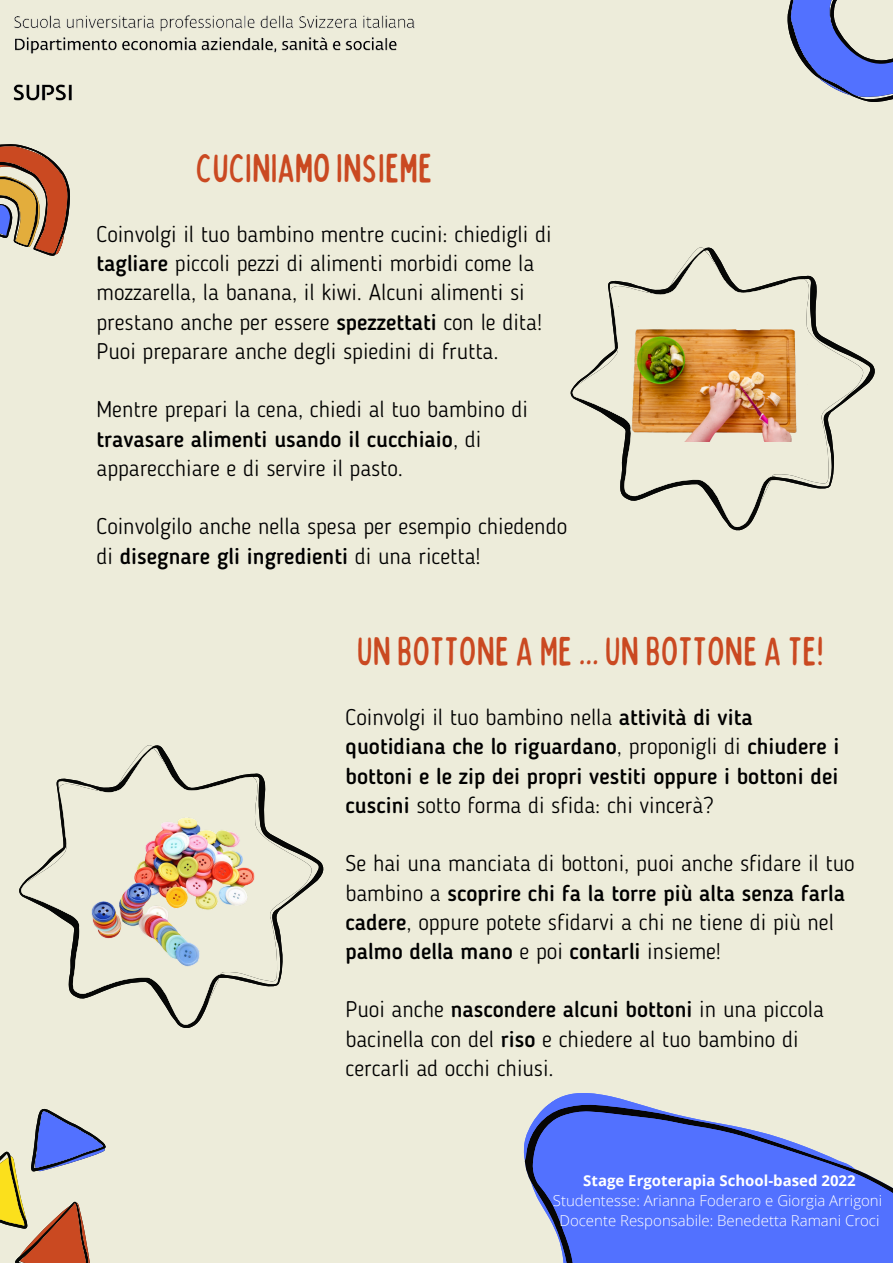
<style>
.page{position:relative;width:893px;height:1264px;background:#fff}
.page>*{position:absolute;margin:0;border:0;box-sizing:border-box;transform-origin:0 0}
.t1{font:condensed 40.5px "Bobby Jones Soft";color:#ca4921}
.t2{font:300 22.5px/29.2px "Blogger Sans";color:#000}
.t3{font:500 22.5px/29.2px "Blogger Sans";color:#000}
.t4{font:300 15px/20.2px "Open Sans";color:#fff;text-align:center}
.t5{font:700 15px "Open Sans";color:#fff}
.s1{font-weight:500}
.s2{font-weight:300}
</style>
<div class="page">
<div style="left:0;top:0;width:892px;height:1262px;background:#edecda"></div>
<svg style="left:523px;top:1093px;width:369px;height:169px;fill:#5271ff"></svg>
<svg style="left:0;top:144px;width:70px;height:112px"></svg>
<svg style="left:787px;top:0;width:105px;height:102px"></svg>
<svg style="left:572px;top:247px;width:291px;height:280px"></svg>
<svg style="left:21px;top:745px;width:291px;height:280px"></svg>
<svg style="left:0;top:1108px;width:106px;height:154px"></svg>
<img style="left:618px;top:307px;width:208px;height:134px">
<img style="left:86px;top:801px;width:171px;height:171px">
<img style="left:14px;top:15px;width:401px;height:39px">
<img style="left:13px;top:84px;width:59px;height:17px">
<h1 class="t1" style="left:196px;top:142px;width:238px">CUCINIAMO INSIEME</h1>
<p class="t2" style="left:96px;top:221px;width:456px">Coinvolgi il tuo bambino mentre cucini: chiedigli di <span class="s1">tagliare</span> piccoli pezzi di alimenti morbidi come la mozzarella, la banana, il kiwi. Alcuni alimenti si prestano anche per essere <span class="s1">spezzettati</span> con le dita!<br>Puoi preparare anche degli spiedini di frutta.</p>
<p class="t2" style="left:96px;top:397px;width:433px">Mentre prepari la cena, chiedi al tuo bambino di <span class="s1">travasare alimenti usando il cucchiaio</span>, di apparecchiare e di servire il pasto.</p>
<p class="t2" style="left:96px;top:514px;width:472px">Coinvolgilo anche nella spesa per esempio chiedendo di <span class="s1">disegnare gli ingredienti</span> di una ricetta!</p>
<h1 class="t1" style="left:356px;top:625px;width:468px">UN BOTTONE A ME...UN BOTTONE A TE!</h1>
<p class="t3" style="left:345px;top:704px;width:495px"><span class="s2">Coinvolgi il tuo bambino nella</span> attività di vita quotidiana che lo riguardano<span class="s2">, proponigli di</span> chiudere i bottoni e le zip dei propri vestiti oppure i bottoni dei cuscini <span class="s2">sotto forma di sfida: chi vincerà?</span></p>
<p class="t2" style="left:345px;top:850px;width:510px">Se hai una manciata di bottoni, puoi anche sfidare il tuo bambino a <span class="s1">scoprire chi fa la torre più alta senza farla cadere</span>, oppure potete sfidarvi a chi ne tiene di più nel <span class="s1">palmo della mano</span> e poi <span class="s1">contarli</span> insieme!</p>
<p class="t2" style="left:345px;top:997px;width:480px">Puoi anche <span class="s1">nascondere alcuni bottoni</span> in una piccola bacinella con del <span class="s1">riso</span> e chiedere al tuo bambino di cercarli ad occhi chiusi.</p>
<p class="t5" style="left:583px;top:1169px;width:274px">Stage Ergoterapia School-based 2022</p>
<p class="t4" style="left:553px;top:1189px;width:331px">Studentesse: Arianna Foderaro e Giorgia Arrigoni<br>Docente Responsabile: Benedetta Ramani Croci</p>
</div>
